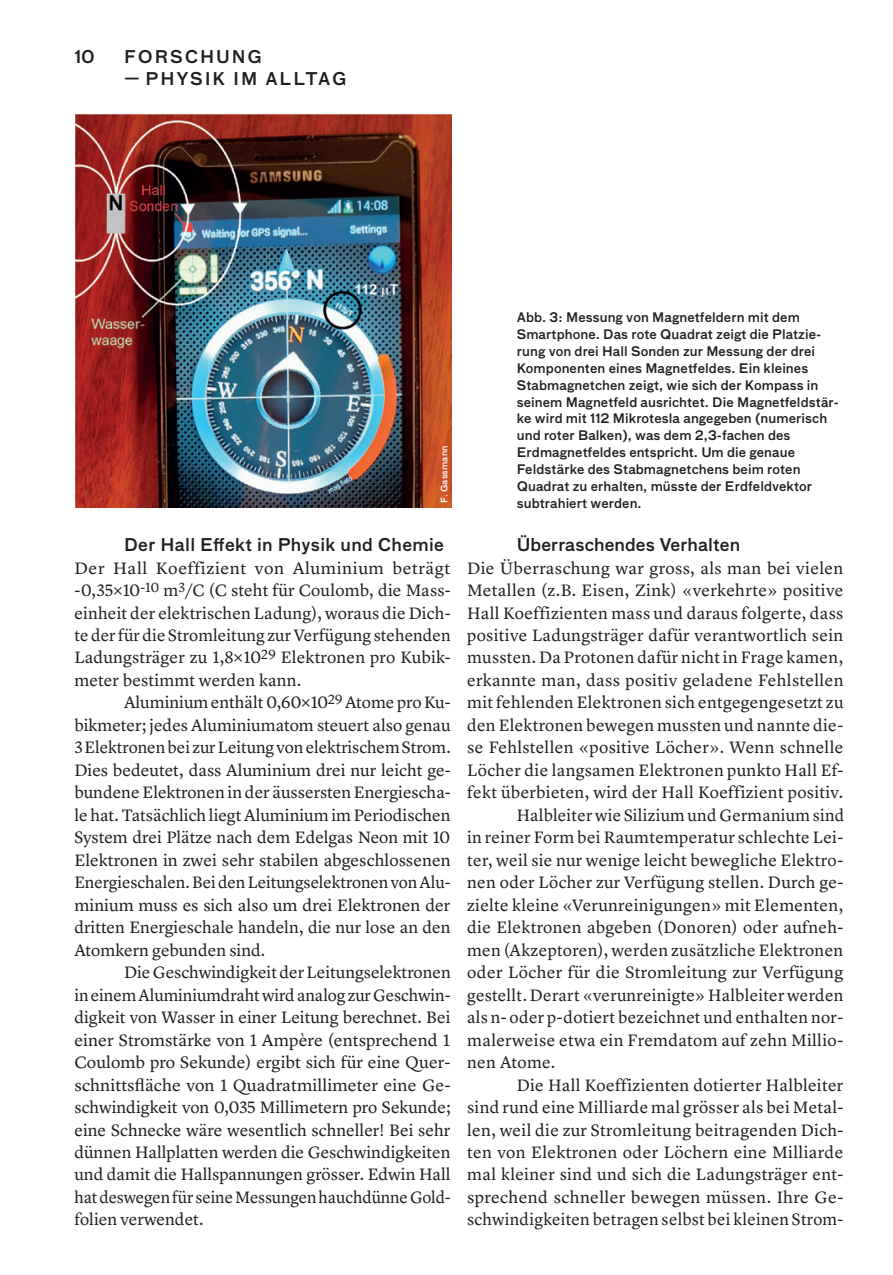
<style>
.page{position:relative;width:893px;height:1275px;background:#fff}
.page>*{position:absolute;margin:0;border:0;box-sizing:border-box;transform-origin:0 0}
.t1{font:17.15px/22.4px "Lyon Text";letter-spacing:.02em;color:#231f20;text-align:justify}
.t2{font:500 17.15px "Bau OT";letter-spacing:.02em;color:#231f20}
.t3{font:500 17.15px "Bau OT";letter-spacing:.11em;color:#231f20}
.t4{font:500 12.78px/16.8px "Bau OT";letter-spacing:.005em;color:#231f20}
.t5{font:500 8.75px "Bau OT";letter-spacing:.005em;color:#fff}
</style>
<div class="page">
<img style="left:75px;top:115px;width:376px;height:393px">
<p class="t2" style="left:74px;top:46px;width:22px">10</p>
<p class="t3" style="left:124px;top:45px;width:139px">FORSCHUNG</p>
<p class="t3" style="left:124px;top:68px;width:224px">— PHYSIK IM ALLTAG</p>
<p class="t5" style="left:438px;top:503px;width:59px;rotate:-90deg">F. Gassmann</p>
<p class="t2" style="left:124px;top:534px;width:321px">Der Hall Effekt in Physik und Chemie</p>
<p class="t1" style="left:74px;top:555px;width:378px">Der Hall Koeffizient von Aluminium beträgt -0,35×10<sup>-10</sup> m<sup>3</sup>/C (C steht für Coulomb, die Mass&shy;einheit der elektrischen Ladung), woraus die Dich&shy;te der für die Stromleitung zur Verfügung stehenden Ladungsträger zu 1,8×10<sup>29</sup> Elektronen pro Kubik&shy;meter bestimmt werden kann.</p>
<p class="t1" style="left:74px;top:690px;width:378px;text-indent:50px">Aluminium enthält 0,60×10<sup>29</sup> Atome pro Ku&shy;bikmeter; jedes Aluminiumatom steuert also genau 3 Elektronen bei zur Leitung von elektrischem Strom.<br>Dies bedeutet, dass Aluminium drei nur leicht ge&shy;bundene Elektronen in der äussersten Energiescha&shy;le hat. Tatsächlich liegt Aluminium im Periodischen System drei Plätze nach dem Edelgas Neon mit 10<br>Elektronen in zwei sehr stabilen abgeschlossenen Energieschalen. Bei den Leitungselektronen von Alu&shy;minium muss es sich also um drei Elektronen der dritten Energieschale handeln, die nur lose an den Atomkern gebunden sind.</p>
<p class="t1" style="left:74px;top:960px;width:378px;text-indent:50px">Die Geschwindigkeit der Leitungselektronen in einem Aluminiumdraht wird analog zur Geschwin&shy;digkeit von Wasser in einer Leitung berechnet. Bei einer Stromstärke von 1 Ampère (entsprechend 1<br>Coulomb pro Sekunde) ergibt sich für eine Quer&shy;schnittsfläche von 1 Quadratmillimeter eine Ge&shy;schwindigkeit von 0,035 Millimetern pro Sekunde; eine Schnecke wäre wesentlich schneller! Bei sehr dünnen Hallplatten werden die Geschwindigkeiten und damit die Hallspannungen grösser. Edwin Hall hat deswegen für seine Messungen hauchdünne Gold&shy;folien verwendet.</p>
<p class="t4" style="left:517px;top:309px;width:324px">Abb. 3: Messung von Magnetfeldern mit dem Smartphone. Das rote Quadrat zeigt die Platzie&shy;rung von drei Hall Sonden zur Messung der drei Komponenten eines Magnetfeldes. Ein kleines Stabmagnetchen zeigt, wie sich der Kompass in seinem Magnetfeld ausrichtet. Die Magnetfeldstär&shy;ke wird mit 112 Mikrotesla angegeben (numerisch und roter Balken), was dem 2,3-fachen des Erdmagnetfeldes entspricht. Um die genaue Feldstärke des Stabmagnetchens beim roten Quadrat zu erhalten, müsste der Erdfeldvektor subtrahiert werden.</p>
<p class="t2" style="left:517px;top:534px;width:225px">Überraschendes Verhalten</p>
<p class="t1" style="left:467px;top:555px;width:378px">Die Überraschung war gross, als man bei vielen</p>
<p class="t1" style="left:467px;top:578px;width:378px">Metallen (z.B. Eisen, Zink) «verkehrte» positive</p>
<p class="t1" style="left:467px;top:600px;width:378px">Hall Koeffizienten mass und daraus folgerte, dass</p>
<p class="t1" style="left:467px;top:623px;width:378px">positive Ladungsträger dafür verantwortlich sein</p>
<p class="t1" style="left:467px;top:645px;width:378px">mussten. Da Protonen dafür nicht in Frage kamen,</p>
<p class="t1" style="left:467px;top:668px;width:378px">erkannte man, dass positiv geladene Fehlstellen</p>
<p class="t1" style="left:467px;top:690px;width:378px">mit fehlenden Elektronen sich entgegengesetzt zu</p>
<p class="t1" style="left:467px;top:713px;width:378px">den Elektronen bewegen mussten und nannte die-</p>
<p class="t1" style="left:467px;top:735px;width:378px">se Fehlstellen «positive Löcher». Wenn schnelle</p>
<p class="t1" style="left:467px;top:757px;width:378px">Löcher die langsamen Elektronen punkto Hall Ef-</p>
<p class="t1" style="left:467px;top:780px;width:378px">fekt überbieten, wird der Hall Koeffizient positiv.</p>
<p class="t1" style="left:517px;top:802px;width:329px">Halbleiter wie Silizium und Germanium sind</p>
<p class="t1" style="left:467px;top:825px;width:378px">in reiner Form bei Raumtemperatur schlechte Lei-</p>
<p class="t1" style="left:467px;top:847px;width:378px">ter, weil sie nur wenige leicht bewegliche Elektro-</p>
<p class="t1" style="left:467px;top:870px;width:378px">nen oder Löcher zur Verfügung stellen. Durch ge-</p>
<p class="t1" style="left:467px;top:892px;width:378px">zielte kleine «Verunreinigungen» mit Elementen,</p>
<p class="t1" style="left:467px;top:915px;width:378px">die Elektronen abgeben (Donoren) oder aufneh-</p>
<p class="t1" style="left:467px;top:937px;width:378px">men (Akzeptoren), werden zusätzliche Elektronen</p>
<p class="t1" style="left:467px;top:960px;width:378px">oder Löcher für die Stromleitung zur Verfügung</p>
<p class="t1" style="left:467px;top:982px;width:378px">gestellt. Derart «verunreinigte» Halbleiter werden</p>
<p class="t1" style="left:467px;top:1005px;width:378px">als n- oder p-dotiert bezeichnet und enthalten nor-</p>
<p class="t1" style="left:467px;top:1027px;width:378px">malerweise etwa ein Fremdatom auf zehn Millio-</p>
<p class="t1" style="left:467px;top:1050px;width:90px">nen Atome.</p>
<p class="t1" style="left:517px;top:1072px;width:328px">Die Hall Koeffizienten dotierter Halbleiter</p>
<p class="t1" style="left:467px;top:1095px;width:378px">sind rund eine Milliarde mal grösser als bei Metal-</p>
<p class="t1" style="left:467px;top:1117px;width:378px">len, weil die zur Stromleitung beitragenden Dich-</p>
<p class="t1" style="left:467px;top:1140px;width:378px">ten von Elektronen oder Löchern eine Milliarde</p>
<p class="t1" style="left:467px;top:1162px;width:378px">mal kleiner sind und sich die Ladungsträger ent-</p>
<p class="t1" style="left:467px;top:1185px;width:378px">sprechend schneller bewegen müssen. Ihre Ge-</p>
<p class="t1" style="left:467px;top:1207px;width:378px">schwindigkeiten betragen selbst bei kleinen Strom-</p>
</div>
